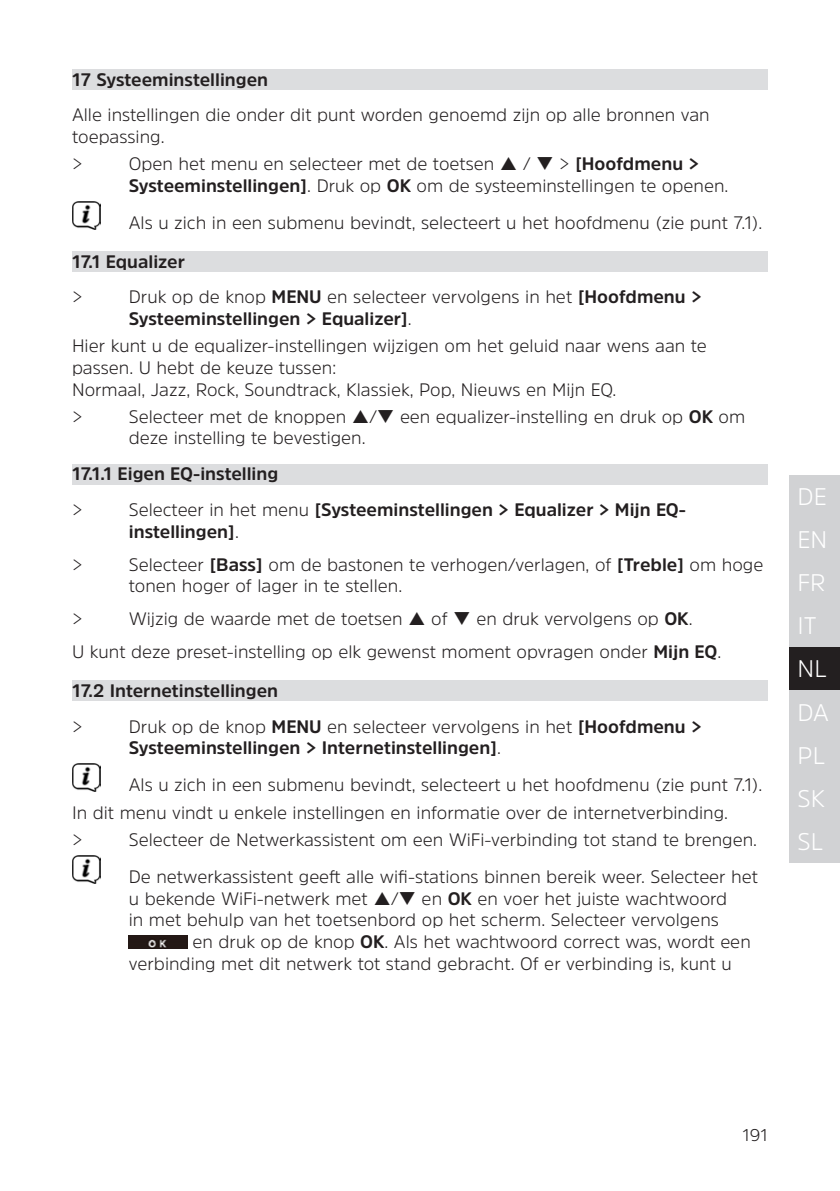
<style>
.page{position:relative;width:840px;height:1191px;background:#fff}
.page>*{position:absolute;margin:0;border:0;box-sizing:border-box;transform-origin:0 0}
.t1{font:300 24px/43px "Amsi Pro";color:#fff}
.Hinweis{font:300 18px/21.6px "Amsi Pro";color:#231f20}
.Einzug{font:300 18px/21.6px "Amsi Pro";color:#231f20}
.Einzug-2{font:700 18px/21.6px "Amsi Pro";color:#231f20}
.t2{font:300 17px "Amsi Pro";color:#231f20}
.s1{font-weight:700}
.s2{font-weight:300}
</style>
<div class="page">
<div style="left:788px;top:518px;width:51px;height:43px;background:#d1d2d4"></div>
<div style="left:788px;top:561px;width:51px;height:43px;background:#d1d2d4"></div>
<div style="left:788px;top:604px;width:51px;height:43px;background:#d1d2d4"></div>
<div style="left:788px;top:647px;width:51px;height:43px;background:#231f20"></div>
<div style="left:788px;top:690px;width:51px;height:43px;background:#d1d2d4"></div>
<div style="left:788px;top:733px;width:51px;height:43px;background:#d1d2d4"></div>
<div style="left:788px;top:776px;width:51px;height:43px;background:#d1d2d4"></div>
<div style="left:788px;top:819px;width:51px;height:43px;background:#d1d2d4"></div>
<div style="left:788px;top:475px;width:51px;height:43px;background:#d1d2d4"></div>
<div style="left:72px;top:69px;width:695px;height:21px;background:#dcdddf"></div>
<div style="left:72px;top:251px;width:695px;height:21px;background:#dcdddf"></div>
<div style="left:72px;top:464px;width:695px;height:21px;background:#dcdddf"></div>
<div style="left:72px;top:680px;width:695px;height:21px;background:#dcdddf"></div>
<img style="left:72px;top:201px;width:28px;height:28px">
<img style="left:72px;top:763px;width:28px;height:28px">
<img style="left:72px;top:855px;width:28px;height:28px">
<img style="left:129px;top:935px;width:58px;height:13px">
<p class="Einzug-2" style="left:72px;top:68px;width:197px">17 Systeeminstellingen</p>
<p class="Hinweis" style="left:72px;top:104px;width:638px">Alle instellingen die onder dit punt worden genoemd zijn op alle bronnen van toepassing.</p>
<p class="Einzug" style="left:72px;top:153px;width:12px">&gt;</p>
<p class="Einzug" style="left:129px;top:153px;width:367px">Open het menu en selecteer met de toetsen</p>
<p class="Einzug" style="left:129px;top:153px;width:600px;text-indent:394px">/ ❑ &gt; <span class="s1">[Hoofdmenu &gt;<br>Systeeminstellingen]</span>. Druk op <span class="s1">OK</span> om de systeeminstellingen te openen.</p>
<p class="Hinweis" style="left:129px;top:211px;width:634px">Als u zich in een submenu bevindt, selecteert u het hoofdmenu (zie punt 7.1).</p>
<p class="Einzug-2" style="left:72px;top:250px;width:114px">17.1 Equalizer</p>
<p class="Einzug" style="left:72px;top:286px;width:12px">&gt;</p>
<p class="Einzug-2" style="left:129px;top:286px;width:574px"><span class="s2">Druk op de knop</span> MENU <span class="s2">en selecteer vervolgens in het</span> [Hoofdmenu &gt;<br>Systeeminstellingen &gt; Equalizer]<span class="s2">.</span></p>
<p class="Hinweis" style="left:72px;top:335px;width:636px">Hier kunt u de equalizer-instellingen wijzigen om het geluid naar wens aan te passen. U hebt de keuze tussen:</p>
<p class="Hinweis" style="left:72px;top:378px;width:545px">Normaal, Jazz, Rock, Soundtrack, Klassiek, Pop, Nieuws en Mijn EQ.</p>
<p class="Einzug" style="left:72px;top:405px;width:12px">&gt;</p>
<p class="Einzug" style="left:129px;top:405px;width:219px">Selecteer met de knoppen</p>
<p class="Einzug" style="left:369px;top:405px;width:377px">/❑ een equalizer-instelling en druk op <span class="s1">OK</span> om</p>
<p class="Einzug" style="left:129px;top:427px;width:238px">deze instelling te bevestigen.</p>
<p class="Einzug-2" style="left:72px;top:463px;width:208px">17.1.1 Eigen EQ-instelling</p>
<p class="Einzug" style="left:72px;top:498px;width:12px">&gt;</p>
<p class="Einzug-2" style="left:129px;top:498px;width:558px"><span class="s2">Selecteer in het menu</span> [Systeeminstellingen &gt; Equalizer &gt; Mijn EQ&shy;instellingen]<span class="s2">.</span></p>
<p class="Einzug" style="left:72px;top:553px;width:12px">&gt;</p>
<p class="Einzug" style="left:129px;top:553px;width:635px">Selecteer <span class="s1">[Bass]</span> om de bastonen te verhogen/verlagen, of <span class="s1">[Treble]</span> om hoge tonen hoger of lager in te stellen.</p>
<p class="Einzug" style="left:72px;top:607px;width:12px">&gt;</p>
<p class="Einzug" style="left:129px;top:607px;width:275px">Wijzig de waarde met de toetsen</p>
<p class="Einzug" style="left:431px;top:607px;width:263px">of ❑ en druk vervolgens op <span class="s1">OK</span>.</p>
<p class="Einzug" style="left:72px;top:640px;width:650px">U kunt deze preset-instelling op elk gewenst moment opvragen onder <span class="s1">Mijn EQ</span>.</p>
<p class="Einzug-2" style="left:72px;top:679px;width:207px">17.2 Internetinstellingen</p>
<p class="Einzug" style="left:72px;top:715px;width:12px">&gt;</p>
<p class="Einzug-2" style="left:129px;top:715px;width:574px"><span class="s2">Druk op de knop</span> MENU <span class="s2">en selecteer vervolgens in het</span> [Hoofdmenu &gt;<br>Systeeminstellingen &gt; Internetinstellingen]<span class="s2">.</span></p>
<p class="Hinweis" style="left:129px;top:773px;width:634px">Als u zich in een submenu bevindt, selecteert u het hoofdmenu (zie punt 7.1).</p>
<p class="Hinweis" style="left:72px;top:801px;width:657px">In dit menu vindt u enkele instellingen en informatie over de internetverbinding.</p>
<p class="Einzug" style="left:72px;top:828px;width:12px">&gt;</p>
<p class="Einzug" style="left:129px;top:828px;width:629px">Selecteer de Netwerkassistent om een WiFi-verbinding tot stand te brengen.</p>
<p class="Hinweis" style="left:129px;top:865px;width:630px">De netwerkassistent geeft alle wifi-stations binnen bereik weer. Selecteer het u bekende WiFi-netwerk met</p>
<p class="Hinweis" style="left:391px;top:887px;width:337px">/❑ en <span class="s1">OK</span> en voer het juiste wachtwoord</p>
<p class="Hinweis" style="left:129px;top:908px;width:591px">in met behulp van het toetsenbord op het scherm. Selecteer vervolgens</p>
<p class="Hinweis" style="left:192px;top:930px;width:559px">en druk op de knop <span class="s1">OK</span>. Als het wachtwoord correct was, wordt een</p>
<p class="Hinweis" style="left:129px;top:952px;width:604px">verbinding met dit netwerk tot stand gebracht. Of er verbinding is, kunt u</p>
<h1 class="t1" style="left:797px;top:474px;width:33px">DE<br>EN<br>FR<br>IT<br>NL<br>DA<br>PL<br>SK<br>SL</h1>
<p class="t2" style="left:742px;top:1123px;width:27px">191</p>
</div>
